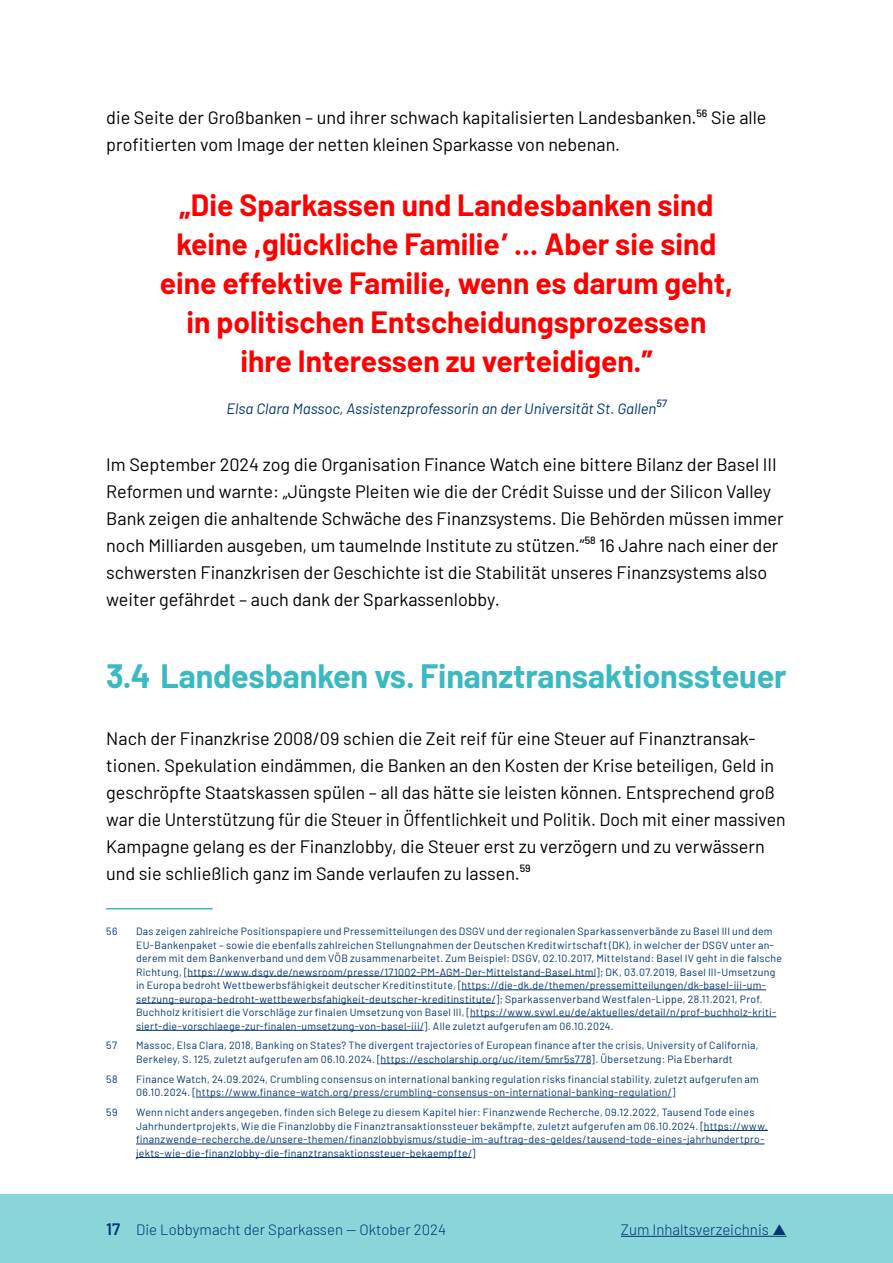
<style>
.page{position:relative;width:893px;height:1263px;background:#fff}
.page>*{position:absolute;margin:0;border:0;box-sizing:border-box;transform-origin:0 0}
.Überschrift_H2{font:700 33px "Barlow";letter-spacing:-.005em;color:#3bb9c0}
.Zitat{font:700 30px/39px "Barlow";color:#f00;text-align:center}
.Fließtext{font:18px/27px "Barlow";color:#000}
.t1{font:300 15px "Barlow";color:#003372}
.Bildunterschrift{font:italic 15px "Barlow";color:#003372}
.Fußnote{font:10.5px/13.5px "Barlow";letter-spacing:.025em;color:#003372}
.Bildunterschrift-2{font:italic 500 10.5px "Barlow";color:#003372}
.s1{font-weight:600;font-size:16.5px}
</style>
<div class="page">
<div style="left:0;top:1195px;width:893px;height:68px;background:#89d5d9"></div>
<hr style="left:621px;top:1236px;width:151px;height:1px;background:#003372">
<hr style="left:106px;top:908px;width:107px;height:1px;background:#3bb9c0">
<hr style="left:187px;top:976px;width:409px;height:1px;background:#003372">
<hr style="left:461px;top:989px;width:305px;height:1px;background:#003372">
<hr style="left:136px;top:1003px;width:359px;height:1px;background:#003372">
<hr style="left:470px;top:1016px;width:306px;height:1px;background:#003372">
<hr style="left:136px;top:1030px;width:287px;height:1px;background:#003372">
<hr style="left:381px;top:1063px;width:210px;height:1px;background:#003372">
<hr style="left:196px;top:1097px;width:475px;height:1px;background:#003372">
<hr style="left:704px;top:1130px;width:64px;height:1px;background:#003372">
<hr style="left:136px;top:1144px;width:628px;height:1px;background:#003372">
<hr style="left:136px;top:1157px;width:336px;height:1px;background:#003372">
<svg style="left:772px;top:1235px;width:15px;height:2px"></svg>
<p class="Fließtext" style="left:106px;top:103px;width:662px">die Seite der Großbanken – und ihrer schwach kapitalisierten Landesbanken.<sup>56</sup> Sie alle profitierten vom Image der netten kleinen Sparkasse von nebenan.</p>
<p class="Zitat" style="left:160px;top:183px;width:575px">„Die Sparkassen und Landesbanken sind keine ‚glückliche Familie’ ... Aber sie sind eine effektive Familie, wenn es darum geht, in politischen Entscheidungsprozessen ihre Interessen zu verteidigen.”</p>
<p class="Bildunterschrift" style="left:226px;top:398px;width:431px">Elsa Clara Massoc, Assistenzprofessorin an der Universität St. Gallen</p>
<p class="Bildunterschrift-2" style="left:656px;top:395px;width:12px">57</p>
<p class="Fließtext" style="left:106px;top:449px;width:679px">Im September 2024 zog die Organisation Finance Watch eine bittere Bilanz der Basel III Reformen und warnte: „Jüngste Pleiten wie die der Crédit Suisse und der Silicon Valley Bank zeigen die anhaltende Schwäche des Finanzsystems. Die Behörden müssen immer noch Milliarden ausgeben, um taumelnde Institute zu stützen.”<sup>58</sup> 16 Jahre nach einer der schwersten Finanzkrisen der Geschichte ist die Stabilität unseres Finanzsystems also weiter gefährdet – auch dank der Sparkassenlobby.</p>
<p class="Überschrift_H2" style="left:106px;top:652px;width:682px">3.4 Landesbanken vs. Finanztransaktionssteuer</p>
<p class="Fließtext" style="left:106px;top:723px;width:681px">Nach der Finanzkrise 2008/09 schien die Zeit reif für eine Steuer auf Finanztransak&shy;tionen. Spekulation eindämmen, die Banken an den Kosten der Krise beteiligen, Geld in geschröpfte Staatskassen spülen – all das hätte sie leisten können. Entsprechend groß war die Unterstützung für die Steuer in Öffentlichkeit und Politik. Doch mit einer massiven Kampagne gelang es der Finanzlobby, die Steuer erst zu verzögern und zu verwässern und sie schließlich ganz im Sande verlaufen zu lassen.<sup>59</sup></p>
<p class="Fußnote" style="left:106px;top:924px;width:13px">56</p>
<p class="Fußnote" style="left:136px;top:924px;width:647px">Das zeigen zahlreiche Positionspapiere und Pressemitteilungen des DSGV und der regionalen Sparkassenverbände zu Basel III und dem EU-Bankenpaket – sowie die ebenfalls zahlreichen Stellungnahmen der Deutschen Kreditwirtschaft (DK), in welcher der DSGV unter an&shy;derem mit dem Bankenverband und dem VÖB zusammenarbeitet. Zum Beispiel: DSGV, 02.10.2017, Mittelstand: Basel IV geht in die falsche Richtung, [https://www.dsgv.de/newsroom/presse/171002-PM-AGM-Der-Mittelstand-Basel.html]; DK, 03.07.2019, Basel III-Umsetzung in Europa bedroht Wettbewerbsfähigkeit deutscher Kreditinstitute, [https://die-dk.de/themen/pressemitteilungen/dk-basel-iii-um&shy;setzung-europa-bedroht-wettbewerbsfahigkeit-deutscher-kreditinstitute/]; Sparkassenverband Westfalen-Lippe, 28.11.2021, Prof.<br>Buchholz kritisiert die Vorschläge zur finalen Umsetzung von Basel III, [https://www.svwl.eu/de/aktuelles/detail/n/prof-buchholz-kriti&shy;siert-die-vorschlaege-zur-finalen-umsetzung-von-basel-iii/]. Alle zuletzt aufgerufen am 06.10.2024.</p>
<p class="Fußnote" style="left:106px;top:1038px;width:12px">57</p>
<p class="Fußnote" style="left:136px;top:1038px;width:624px">Massoc, Elsa Clara, 2018, Banking on States? The divergent trajectories of European finance after the crisis, University of California,<br>Berkeley, S. 125, zuletzt aufgerufen am 06.10.2024. [https://escholarship.org/uc/item/5mr5s778]. Übersetzung: Pia Eberhardt</p>
<p class="Fußnote" style="left:106px;top:1071px;width:13px">58</p>
<p class="Fußnote" style="left:136px;top:1071px;width:624px">Finance Watch, 24.09.2024, Crumbling consensus on international banking regulation risks financial stability, zuletzt aufgerufen am<br>06.10.2024. [https://www.finance-watch.org/press/crumbling-consensus-on-international-banking-regulation/]</p>
<p class="Fußnote" style="left:106px;top:1105px;width:13px">59</p>
<p class="Fußnote" style="left:136px;top:1105px;width:633px">Wenn nicht anders angegeben, finden sich Belege zu diesem Kapitel hier: Finanzwende Recherche, 09.12.2022, Tausend Tode eines Jahrhundertprojekts, Wie die Finanzlobby die Finanztransaktionssteuer bekämpfte, zuletzt aufgerufen am 06.10.2024. [https://www. finanzwende-recherche.de/unsere-themen/finanzlobbyismus/studie-im-auftrag-des-geldes/tausend-tode-eines-jahrhundertpro&shy;jekts-wie-die-finanzlobby-die-finanztransaktionssteuer-bekaempfte/]</p>
<h3 class="t1" style="left:106px;top:1219px;width:341px"><span class="s1">17</span> Die Lobbymacht der Sparkassen — Oktober 2024</h3>
<h3 class="t1" style="left:621px;top:1219px;width:150px">Zum Inhaltsverzeichnis</h3>
</div>
